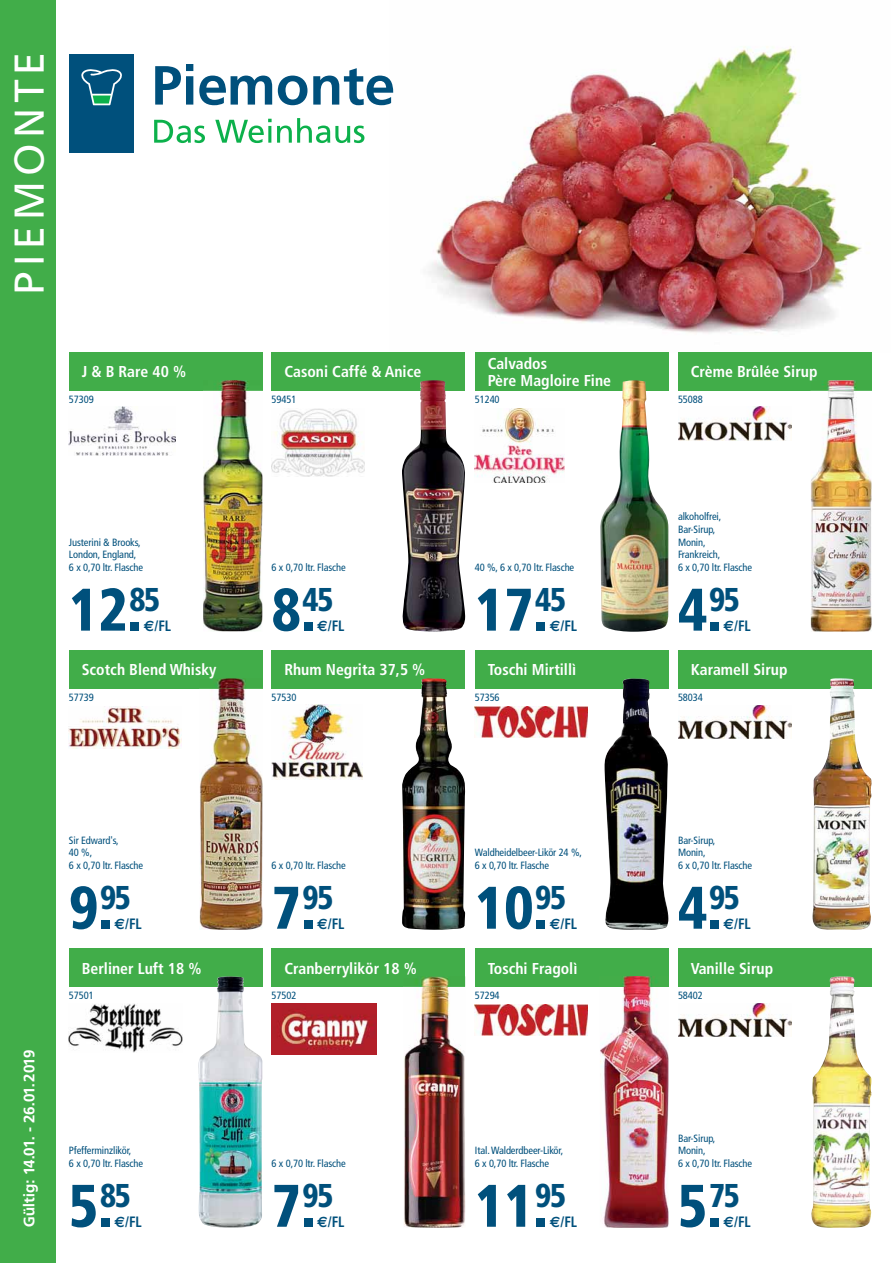
<style>
.page{position:relative;width:893px;height:1263px;background:#fff}
.page>*{position:absolute;margin:0;border:0;box-sizing:border-box;transform-origin:0 0}
.t1{font:900 condensed 60px "Frutiger LT Std";color:#00507c;scale:.94 1}
.t2{font:41.25px "Frutiger BQ";letter-spacing:.17em;color:#fff}
.t3{font:700 condensed 15.75px/16.5px "Frutiger LT Std";color:#fff}
.t4{font:700 condensed 15px "Frutiger LT Std";color:#00507c;scale:.94 1}
.t5{font:700 15px "Frutiger BQ";letter-spacing:.01em;color:#fff}
.t6{font:condensed 10.5px/12.6px "Frutiger LT Std";letter-spacing:-.01em;color:#00507c}
.s1{font-family:"Euro Sans Std";font-stretch:normal}
</style>
<div class="page">
<img style="left:393px;top:46px;width:479px;height:307px">
<div style="left:0;top:0;width:55px;height:1263px;background:#41ad49"></div>
<svg style="left:155px;top:64px;width:238px;height:41px"></svg>
<svg style="left:154px;top:118px;width:210px;height:25px"></svg>
<div style="left:69px;top:55px;width:65px;height:98px;background:#00507c"></div>
<svg style="left:81px;top:69px;width:41px;height:36px"></svg>
<div style="left:69px;top:352px;width:193px;height:39px;background:#41ad49"></div>
<img style="left:69px;top:406px;width:106px;height:50px">
<img style="left:203px;top:391px;width:59px;height:240px">
<img style="left:203px;top:380px;width:59px;height:11px">
<div style="left:69px;top:650px;width:193px;height:39px;background:#41ad49"></div>
<img style="left:69px;top:706px;width:112px;height:43px">
<img style="left:200px;top:689px;width:62px;height:241px">
<img style="left:200px;top:678px;width:62px;height:11px">
<svg style="left:200px;top:678px;width:16px;height:1px"></svg>
<div style="left:69px;top:948px;width:193px;height:39px;background:#41ad49"></div>
<img style="left:69px;top:1004px;width:114px;height:48px">
<img style="left:198px;top:976px;width:64px;height:252px">
<div style="left:272px;top:352px;width:193px;height:39px;background:#41ad49"></div>
<img style="left:272px;top:409px;width:93px;height:68px">
<img style="left:402px;top:380px;width:63px;height:252px">
<div style="left:272px;top:650px;width:193px;height:39px;background:#41ad49"></div>
<img style="left:272px;top:705px;width:90px;height:74px">
<img style="left:402px;top:678px;width:64px;height:252px">
<div style="left:272px;top:948px;width:193px;height:39px;background:#41ad49"></div>
<img style="left:272px;top:1004px;width:104px;height:50px">
<img style="left:404px;top:987px;width:61px;height:241px">
<img style="left:404px;top:976px;width:61px;height:11px">
<svg style="left:404px;top:976px;width:12px;height:1px"></svg>
<div style="left:475px;top:352px;width:193px;height:39px;background:#41ad49"></div>
<img style="left:475px;top:408px;width:89px;height:75px">
<img style="left:600px;top:380px;width:68px;height:252px">
<div style="left:475px;top:650px;width:193px;height:39px;background:#41ad49"></div>
<img style="left:475px;top:706px;width:113px;height:32px">
<img style="left:604px;top:678px;width:64px;height:252px">
<div style="left:475px;top:948px;width:193px;height:39px;background:#41ad49"></div>
<img style="left:475px;top:1004px;width:113px;height:32px">
<img style="left:600px;top:987px;width:68px;height:241px">
<img style="left:623px;top:976px;width:34px;height:11px">
<div style="left:678px;top:352px;width:193px;height:39px;background:#41ad49"></div>
<img style="left:678px;top:407px;width:113px;height:34px">
<img style="left:811px;top:391px;width:60px;height:241px">
<img style="left:811px;top:380px;width:60px;height:11px">
<div style="left:678px;top:650px;width:193px;height:39px;background:#41ad49"></div>
<img style="left:678px;top:705px;width:113px;height:34px">
<img style="left:812px;top:678px;width:60px;height:252px">
<div style="left:678px;top:948px;width:193px;height:39px;background:#41ad49"></div>
<img style="left:678px;top:1003px;width:113px;height:34px">
<img style="left:811px;top:976px;width:61px;height:252px">
<h2 class="t2" style="left:5px;top:294px;width:243px;rotate:-90deg">PIEMONTE</h2>
<h3 class="t3" style="left:82px;top:364px;width:106px">J &amp; B Rare 40 %</h3>
<p class="t6" style="left:69px;top:393px;width:26px">57309</p>
<p class="t6" style="left:69px;top:536px;width:76px">Justerini &amp; Brooks,<br>London, England,<br>6 x 0,70 ltr. Flasche</p>
<h1 class="t1" style="left:69px;top:575px;width:99px">12.<sup>85</sup></h1>
<h3 class="t4" style="left:144px;top:619px;width:31px"><span class="s1">€</span>/FL</h3>
<h3 class="t3" style="left:82px;top:663px;width:136px">Scotch Blend Whisky</h3>
<p class="t6" style="left:69px;top:691px;width:26px">57739</p>
<h3 class="t5" style="left:21px;top:1227px;width:178px;rotate:-90deg">Gültig: 14.01. - 26.01.2019</h3>
<p class="t6" style="left:69px;top:834px;width:76px">Sir Edward's,<br>40 %,<br>6 x 0,70 ltr. Flasche</p>
<h1 class="t1" style="left:69px;top:873px;width:67px">9.<sup>95</sup></h1>
<h3 class="t4" style="left:115px;top:917px;width:31px"><span class="s1">€</span>/FL</h3>
<h3 class="t3" style="left:82px;top:961px;width:121px">Berliner Luft 18 %</h3>
<p class="t6" style="left:69px;top:989px;width:26px">57501</p>
<p class="t6" style="left:69px;top:1145px;width:76px">Pfefferminzlikör,<br>6 x 0,70 ltr. Flasche</p>
<h1 class="t1" style="left:69px;top:1171px;width:67px">5.<sup>85</sup></h1>
<h3 class="t4" style="left:115px;top:1215px;width:31px"><span class="s1">€</span>/FL</h3>
<h3 class="t3" style="left:284px;top:364px;width:138px">Casoni Caffé &amp; Anice</h3>
<p class="t6" style="left:272px;top:393px;width:26px">59451</p>
<h3 class="t3" style="left:488px;top:356px;width:125px">Calvados<br>Père Magloire Fine</h3>
<p class="t6" style="left:475px;top:393px;width:26px">51240</p>
<p class="t6" style="left:272px;top:561px;width:76px">6 x 0,70 ltr. Flasche</p>
<h1 class="t1" style="left:272px;top:575px;width:68px">8.<sup>45</sup></h1>
<h3 class="t4" style="left:317px;top:619px;width:31px"><span class="s1">€</span>/FL</h3>
<p class="t6" style="left:475px;top:561px;width:101px">40 %, 6 x 0,70 ltr. Flasche</p>
<h1 class="t1" style="left:475px;top:575px;width:99px">17.<sup>45</sup></h1>
<h3 class="t4" style="left:550px;top:619px;width:31px"><span class="s1">€</span>/FL</h3>
<h3 class="t3" style="left:284px;top:663px;width:143px">Rhum Negrita 37,5 %</h3>
<h3 class="t3" style="left:488px;top:663px;width:90px">Toschi Mirtillì</h3>
<p class="t6" style="left:272px;top:691px;width:26px">57530</p>
<p class="t6" style="left:475px;top:691px;width:26px">57356</p>
<p class="t6" style="left:272px;top:859px;width:76px">6 x 0,70 ltr. Flasche</p>
<h1 class="t1" style="left:272px;top:873px;width:68px">7.<sup>95</sup></h1>
<h3 class="t4" style="left:317px;top:917px;width:31px"><span class="s1">€</span>/FL</h3>
<p class="t6" style="left:475px;top:847px;width:109px">Waldheidelbeer-Likör 24 %,<br>6 x 0,70 ltr. Flasche</p>
<h1 class="t1" style="left:475px;top:873px;width:99px">10.<sup>95</sup></h1>
<h3 class="t4" style="left:550px;top:917px;width:31px"><span class="s1">€</span>/FL</h3>
<h3 class="t3" style="left:284px;top:961px;width:134px">Cranberrylikör 18 %</h3>
<h3 class="t3" style="left:488px;top:961px;width:91px">Toschi Fragolì</h3>
<p class="t6" style="left:272px;top:989px;width:26px">57502</p>
<p class="t6" style="left:475px;top:989px;width:26px">57294</p>
<p class="t6" style="left:272px;top:1158px;width:76px">6 x 0,70 ltr. Flasche</p>
<h1 class="t1" style="left:272px;top:1171px;width:68px">7.<sup>95</sup></h1>
<h3 class="t4" style="left:317px;top:1215px;width:31px"><span class="s1">€</span>/FL</h3>
<p class="t6" style="left:475px;top:1145px;width:90px">Ital. Walderdbeer-Likör,<br>6 x 0,70 ltr. Flasche</p>
<h1 class="t1" style="left:475px;top:1171px;width:99px">11.<sup>95</sup></h1>
<h3 class="t4" style="left:550px;top:1215px;width:31px"><span class="s1">€</span>/FL</h3>
<h3 class="t3" style="left:691px;top:364px;width:128px">Crème Brûlée Sirup</h3>
<p class="t6" style="left:678px;top:393px;width:26px">55088</p>
<p class="t6" style="left:678px;top:511px;width:76px">alkoholfrei,<br>Bar-Sirup,<br>Monin,<br>Frankreich,<br>6 x 0,70 ltr. Flasche</p>
<h1 class="t1" style="left:678px;top:575px;width:67px">4.<sup>95</sup></h1>
<h3 class="t4" style="left:723px;top:619px;width:31px"><span class="s1">€</span>/FL</h3>
<h3 class="t3" style="left:691px;top:663px;width:98px">Karamell Sirup</h3>
<p class="t6" style="left:678px;top:691px;width:26px">58034</p>
<p class="t6" style="left:678px;top:834px;width:76px">Bar-Sirup,<br>Monin,<br>6 x 0,70 ltr. Flasche</p>
<h1 class="t1" style="left:678px;top:873px;width:67px">4.<sup>95</sup></h1>
<h3 class="t4" style="left:723px;top:917px;width:31px"><span class="s1">€</span>/FL</h3>
<h3 class="t3" style="left:691px;top:961px;width:84px">Vanille Sirup</h3>
<p class="t6" style="left:678px;top:989px;width:26px">58402</p>
<p class="t6" style="left:678px;top:1132px;width:76px">Bar-Sirup,<br>Monin,<br>6 x 0,70 ltr. Flasche</p>
<h1 class="t1" style="left:678px;top:1171px;width:67px">5.<sup>75</sup></h1>
<h3 class="t4" style="left:723px;top:1215px;width:31px"><span class="s1">€</span>/FL</h3>
</div>
